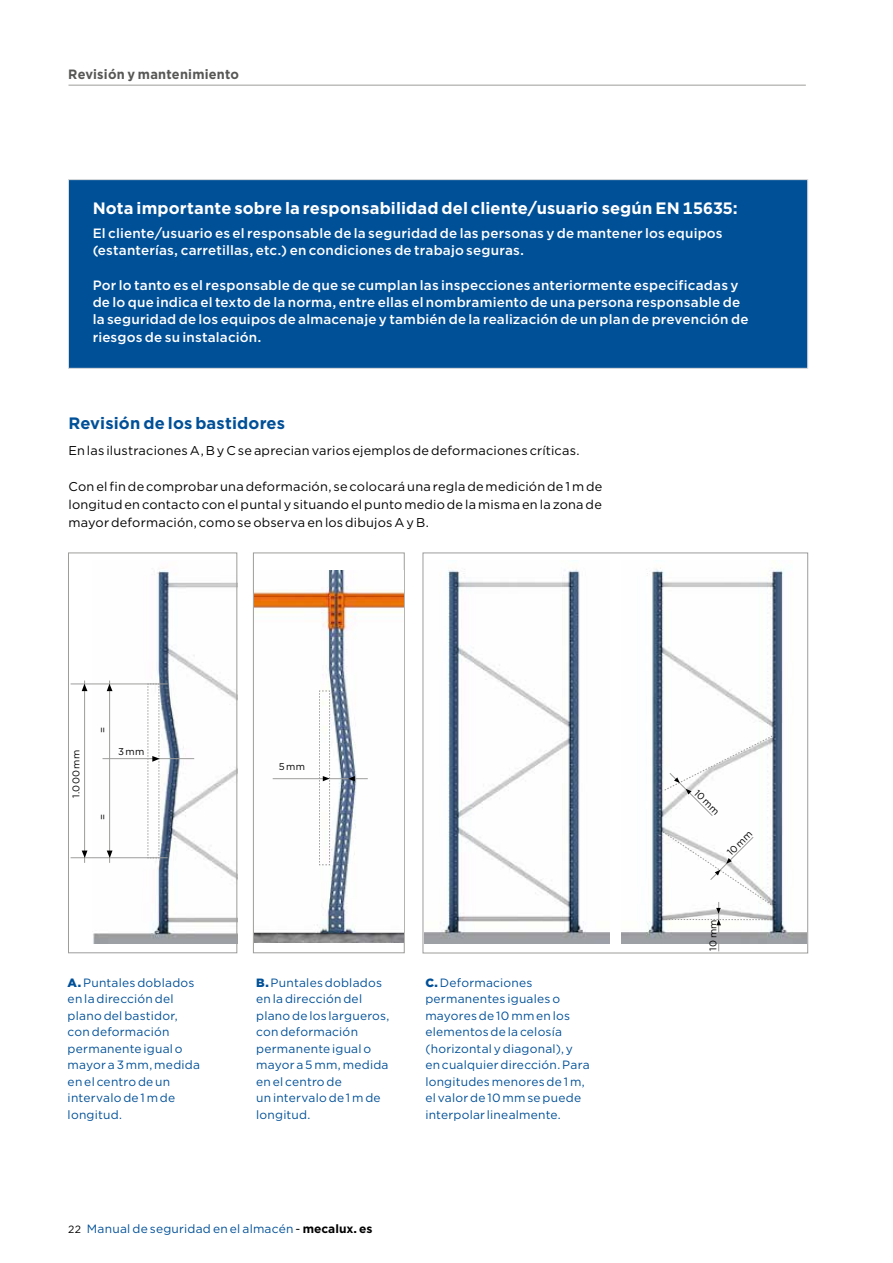
<style>
.page{position:relative;width:893px;height:1263px;background:#fff}
.page>*{position:absolute;margin:0;border:0;box-sizing:border-box;transform-origin:0 0}
.t1{font:700 16.5px "Gotham";letter-spacing:.01em;color:#fff}
.t2{font:700 16.5px "Gotham";letter-spacing:.01em;color:#005098}
.t3{font:500 13.5px/17.2px "Gotham";letter-spacing:.015em;color:#fff}
.t4{font:700 13.5px "Gotham";letter-spacing:.015em;color:#575756;scale:.95 1}
.t5{font:12.75px/18px "Gotham";letter-spacing:.015em;color:#000;text-align:justify}
.t6{font:12px/16.5px "Gotham";letter-spacing:.02em;color:#005098}
.t7{font:9.75px "Gotham";letter-spacing:.03em;color:#000}
.s1{font-weight:900}
.s2{font-size:10.5px;color:#000}
.s3{color:#000}
.s4{font-weight:700;color:#000}
</style>
<div class="page">
<hr style="left:68px;top:85px;width:738px;height:1px;background:#9d9d9c">
<img style="left:93px;top:568px;width:142px;height:375px">
<div style="left:253px;top:553px;width:151px;height:400px;border:1px solid #9d9d9c"></div>
<div style="left:68px;top:553px;width:169px;height:400px;border:1px solid #9d9d9c"></div>
<img style="left:254px;top:570px;width:149px;height:373px">
<img style="left:424px;top:569px;width:186px;height:374px">
<img style="left:622px;top:561px;width:185px;height:382px">
<svg style="left:664px;top:736px;width:109px;height:80px"></svg>
<hr style="left:718px;top:902px;width:1px;height:49px;background:#9d9d9c">
<svg style="left:662px;top:831px;width:110px;height:94px"></svg>
<hr style="left:273px;top:778px;width:95px;height:1px;background:#9d9d9c">
<svg style="left:319px;top:691px;width:11px;height:174px"></svg>
<svg style="left:348px;top:776px;width:7px;height:5px"></svg>
<hr style="left:71px;top:684px;width:97px;height:1px;background:#9d9d9c">
<hr style="left:71px;top:857px;width:97px;height:1px;background:#9d9d9c">
<hr style="left:109px;top:680px;width:1px;height:183px;background:#9d9d9c">
<hr style="left:84px;top:680px;width:1px;height:183px;background:#9d9d9c">
<svg style="left:107px;top:684px;width:5px;height:7px"></svg>
<svg style="left:82px;top:684px;width:5px;height:7px"></svg>
<svg style="left:82px;top:850px;width:5px;height:8px"></svg>
<svg style="left:107px;top:850px;width:5px;height:8px"></svg>
<hr style="left:102px;top:758px;width:92px;height:1px;background:#9d9d9c">
<svg style="left:148px;top:683px;width:12px;height:176px"></svg>
<div style="left:68px;top:179px;width:740px;height:190px;background:#005098;border:1px solid #dadada"></div>
<p class="t4" style="left:68px;top:66px;width:181px">Revisión y mantenimiento</p>
<h1 class="t1" style="left:93px;top:198px;width:647px">Nota importante sobre la responsabilidad del cliente/usuario según EN 15635:</h1>
<p class="t3" style="left:93px;top:224px;width:631px">El cliente/usuario es el responsable de la seguridad de las personas y de mantener los equipos (estanterías, carretillas, etc.) en condiciones de trabajo seguras.</p>
<p class="t3" style="left:93px;top:276px;width:657px">Por lo tanto es el responsable de que se cumplan las inspecciones anteriormente especificadas y de lo que indica el texto de la norma, entre ellas el nombramiento de una persona responsable de la seguridad de los equipos de almacenaje y también de la realización de un plan de prevención de riesgos de su instalación.</p>
<h1 class="t2" style="left:68px;top:412px;width:218px">Revisión de los bastidores</h1>
<p class="t5" style="left:68px;top:441px;width:513px">En las ilustraciones A, B y C se aprecian varios ejemplos de deformaciones críticas.</p>
<p class="t5" style="left:68px;top:477px;width:535px">Con el fin de comprobar una deformación, se colocará una regla de medición de 1 m de longitud en contacto con el puntal y situando el punto medio de la misma en la zona de mayor deformación, como se observa en los dibujos A y B.</p>
<p class="t7" style="left:97px;top:733px;width:8px;rotate:-90deg">=</p>
<p class="t7" style="left:70px;top:798px;width:50px;rotate:-90deg">1.000 mm</p>
<p class="t7" style="left:118px;top:746px;width:28px">3 mm</p>
<p class="t7" style="left:97px;top:820px;width:8px;rotate:-90deg">=</p>
<p class="t7" style="left:279px;top:761px;width:28px">5 mm</p>
<p class="t6" style="left:68px;top:974px;width:134px"><span class="s1">A.</span> Puntales doblados en la dirección del plano del bastidor, con deformación permanente igual o mayor a 3 mm, medida en el centro de un intervalo de 1 m de longitud.</p>
<p class="t6" style="left:256px;top:974px;width:135px"><span class="s1">B.</span> Puntales doblados en la dirección del plano de los largueros, con deformación permanente igual o mayor a 5 mm, medida en el centro de<br>un intervalo de 1 m de longitud.</p>
<p class="t6" style="left:425px;top:974px;width:166px"><span class="s1">C.</span> Deformaciones permanentes iguales o mayores de 10 mm en los elementos de la celosía (horizontal y diagonal), y en cualquier dirección. Para longitudes menores de 1 m, el valor de 10 mm se puede interpolar linealmente.</p>
<p class="t6" style="left:68px;top:1220px;width:306px"><span class="s2">22</span> Manual de seguridad en el almacén <span class="s3">-</span> <span class="s4">mecalux. es</span></p>
<p class="t7" style="left:700px;top:787px;width:33px;rotate:45deg">10 mm</p>
<p class="t7" style="left:724px;top:849px;width:33px;rotate:-45deg">10 mm</p>
<p class="t7" style="left:707px;top:950px;width:33px;rotate:-90deg">10 mm</p>
</div>
